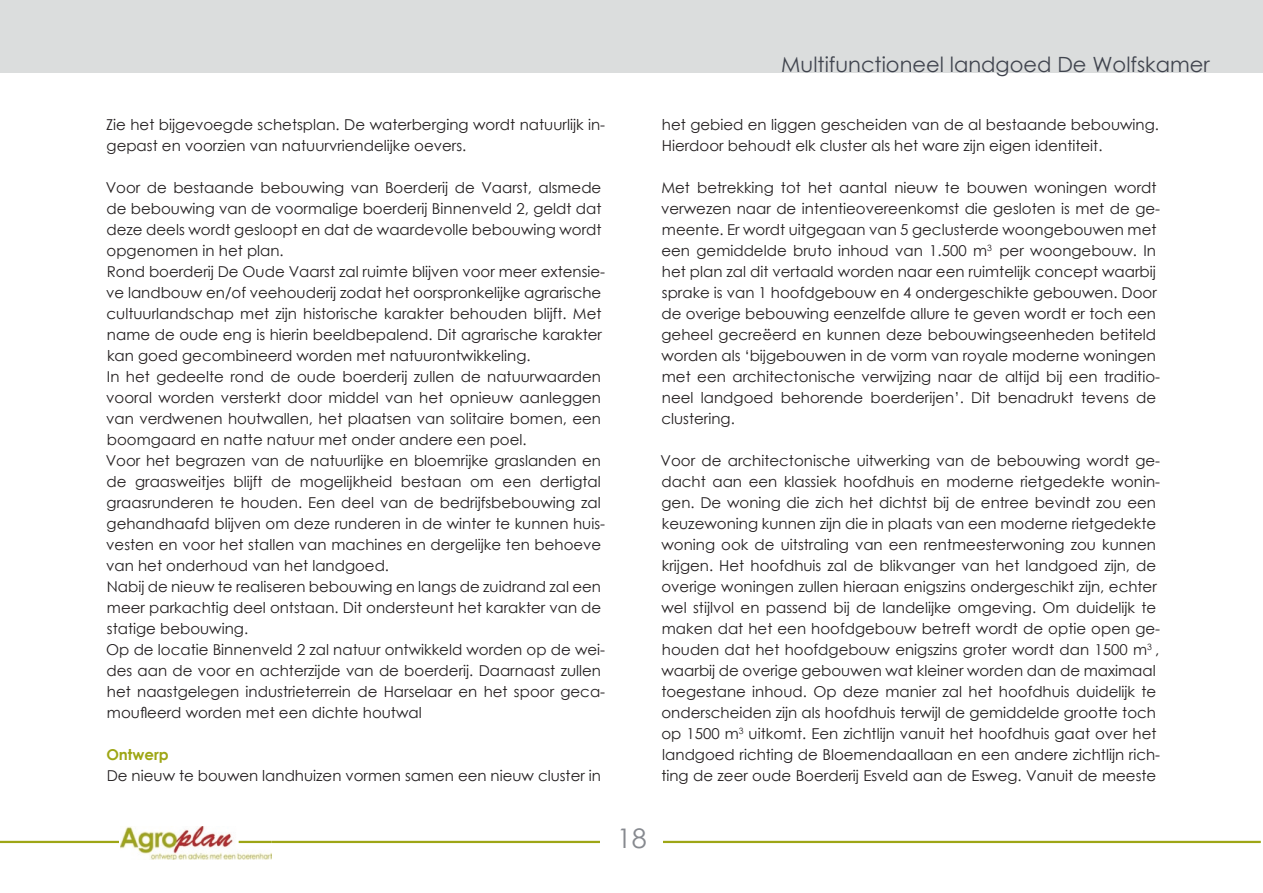
<style>
.page{position:relative;width:1263px;height:893px;background:#fff}
.page>*{position:absolute;margin:0;border:0;box-sizing:border-box;transform-origin:0 0}
.t1{font:27px "Century Gothic";color:#86898f}
.t2{font:21px "Century Gothic";color:#40444e}
.t3{font:15px/21px "Century Gothic";color:#231f20}
.t4{font:700 15px "Century Gothic";color:#9ea615}
</style>
<div class="page">
<hr style="left:0;top:841px;width:1261px;height:2px;background:#9ea616">
<div style="left:600px;top:828px;width:63px;height:30px;background:#fff"></div>
<img style="left:121px;top:826px;width:150px;height:33px">
<hr style="left:239px;top:841px;width:33px;height:2px;background:#9da515">
<div style="left:0;top:0;width:1263px;height:72px;background:#dbdddd"></div>
<p class="t3" style="left:106px;top:114px;width:501px">Zie het bijgevoegde schetsplan. De waterberging wordt natuurlijk in&shy;gepast en voorzien van natuurvriendelijke oevers.</p>
<p class="t3" style="left:106px;top:177px;width:501px">Voor de bestaande bebouwing van Boerderij de Vaarst, alsmede de bebouwing van de voormalige boerderij Binnenveld 2, geldt dat deze deels wordt gesloopt en dat de waardevolle bebouwing wordt opgenomen in het plan.<br>Rond boerderij De Oude Vaarst zal ruimte blijven voor meer extensie&shy;ve landbouw en/of veehouderij zodat het oorspronkelijke agrarische cultuurlandschap met zijn historische karakter behouden blijft. Met name de oude eng is hierin beeldbepalend. Dit agrarische karakter kan goed gecombineerd worden met natuurontwikkeling.<br>In het gedeelte rond de oude boerderij zullen de natuurwaarden vooral worden versterkt door middel van het opnieuw aanleggen van verdwenen houtwallen, het plaatsen van solitaire bomen, een boomgaard en natte natuur met onder andere een poel.<br>Voor het begrazen van de natuurlijke en bloemrijke graslanden en de graasweitjes blijft de mogelijkheid bestaan om een dertigtal graasrunderen te houden. Een deel van de bedrijfsbebouwing zal gehandhaafd blijven om deze runderen in de winter te kunnen huis&shy;vesten en voor het stallen van machines en dergelijke ten behoeve van het onderhoud van het landgoed.<br>Nabij de nieuw te realiseren bebouwing en langs de zuidrand zal een meer parkachtig deel ontstaan. Dit ondersteunt het karakter van de statige bebouwing.<br>Op de locatie Binnenveld 2 zal natuur ontwikkeld worden op de wei&shy;des aan de voor en achterzijde van de boerderij. Daarnaast zullen het naastgelegen industrieterrein de Harselaar en het spoor geca&shy;moufleerd worden met een dichte houtwal</p>
<p class="t4" style="left:106px;top:743px;width:64px">Ontwerp</p>
<p class="t3" style="left:107px;top:765px;width:496px">De nieuw te bouwen landhuizen vormen samen een nieuw cluster in</p>
<h2 class="t2" style="left:781px;top:50px;width:430px">Multifunctioneel landgoed De Wolfskamer</h2>
<p class="t3" style="left:662px;top:114px;width:499px">het gebied en liggen gescheiden van de al bestaande bebouwing.<br>Hierdoor behoudt elk cluster als het ware zijn eigen identiteit.</p>
<p class="t3" style="left:661px;top:177px;width:500px">Met betrekking tot het aantal nieuw te bouwen woningen wordt verwezen naar de intentieovereenkomst die gesloten is met de ge&shy;meente. Er wordt uitgegaan van 5 geclusterde woongebouwen met een gemiddelde bruto inhoud van 1.500 m<sup>3</sup> per woongebouw. In het plan zal dit vertaald worden naar een ruimtelijk concept waarbij sprake is van 1 hoofdgebouw en 4 ondergeschikte gebouwen. Door de overige bebouwing eenzelfde allure te geven wordt er toch een geheel gecreëerd en kunnen deze bebouwingseenheden betiteld worden als ‘bijgebouwen in de vorm van royale moderne woningen met een architectonische verwijzing naar de altijd bij een traditio&shy;neel landgoed behorende boerderijen’. Dit benadrukt tevens de clustering.</p>
<p class="t3" style="left:661px;top:450px;width:501px">Voor de architectonische uitwerking van de bebouwing wordt ge&shy;dacht aan een klassiek hoofdhuis en moderne rietgedekte wonin&shy;gen. De woning die zich het dichtst bij de entree bevindt zou een keuzewoning kunnen zijn die in plaats van een moderne rietgedekte woning ook de uitstraling van een rentmeesterwoning zou kunnen krijgen. Het hoofdhuis zal de blikvanger van het landgoed zijn, de overige woningen zullen hieraan enigszins ondergeschikt zijn, echter wel stijlvol en passend bij de landelijke omgeving. Om duidelijk te maken dat het een hoofdgebouw betreft wordt de optie open ge&shy;houden dat het hoofdgebouw enigszins groter wordt dan 1500 m<sup>3</sup> , waarbij de overige gebouwen wat kleiner worden dan de maximaal toegestane inhoud. Op deze manier zal het hoofdhuis duidelijk te onderscheiden zijn als hoofdhuis terwijl de gemiddelde grootte toch op 1500 m<sup>3</sup> uitkomt. Een zichtlijn vanuit het hoofdhuis gaat over het landgoed richting de Bloemendaallaan en een andere zichtlijn rich&shy;ting de zeer oude Boerderij Esveld aan de Esweg. Vanuit de meeste</p>
<h1 class="t1" style="left:617px;top:819px;width:31px">18</h1>
</div>
